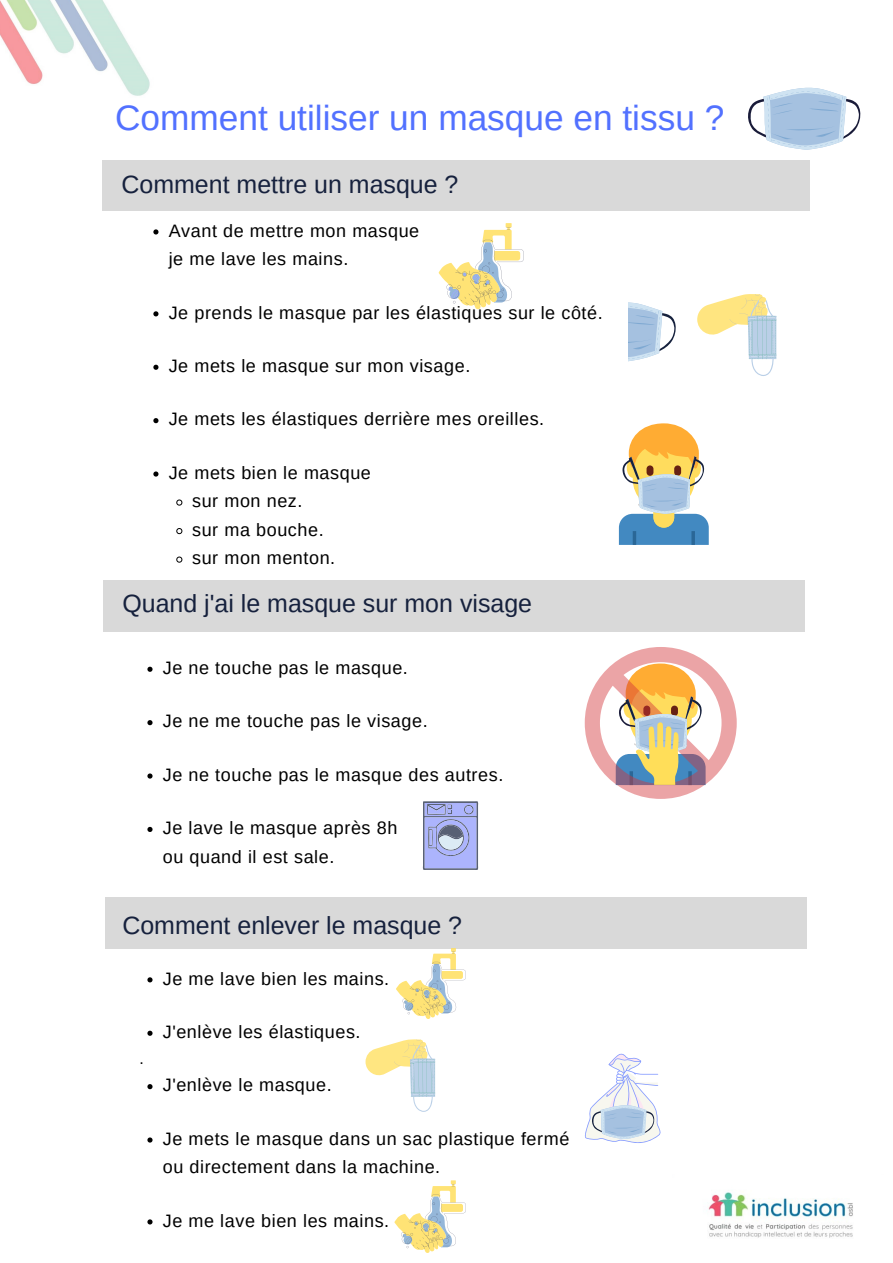
<style>
.page{position:relative;width:893px;height:1263px;background:#fff}
.page>*{position:absolute;margin:0;border:0;box-sizing:border-box;transform-origin:0 0}
.t1{font:35.25px "Arimo";color:#5271ff}
.t2{font:24.97px "Arimo";color:#16213d}
.t3{font:18px/28.5px "Arimo";letter-spacing:.03em;color:#000}
.t4{font:15.75px "Arimo";color:#000}
</style>
<div class="page">
<div style="left:103px;top:160px;width:707px;height:50px;background:#d9d9d9"></div>
<svg style="left:153px;top:229px;width:5px;height:5px"></svg>
<svg style="left:153px;top:311px;width:5px;height:5px"></svg>
<svg style="left:153px;top:365px;width:5px;height:5px"></svg>
<svg style="left:153px;top:418px;width:5px;height:5px"></svg>
<svg style="left:153px;top:471px;width:5px;height:6px"></svg>
<svg style="left:176px;top:499px;width:7px;height:7px"></svg>
<svg style="left:176px;top:528px;width:7px;height:6px"></svg>
<svg style="left:176px;top:556px;width:7px;height:7px"></svg>
<div style="left:103px;top:580px;width:701px;height:52px;background:#d9d9d9"></div>
<div style="left:106px;top:897px;width:701px;height:51px;background:#d9d9d9"></div>
<img style="left:0;top:0;width:150px;height:96px">
<svg style="left:748px;top:88px;width:113px;height:62px"></svg>
<svg style="left:628px;top:302px;width:48px;height:60px"></svg>
<svg style="left:619px;top:423px;width:90px;height:122px"></svg>
<svg style="left:585px;top:647px;width:151px;height:152px"></svg>
<svg style="left:147px;top:977px;width:5px;height:5px"></svg>
<svg style="left:147px;top:1031px;width:5px;height:5px"></svg>
<svg style="left:147px;top:1084px;width:5px;height:5px"></svg>
<svg style="left:147px;top:1137px;width:5px;height:5px"></svg>
<svg style="left:147px;top:1219px;width:5px;height:5px"></svg>
<img style="left:708px;top:1192px;width:145px;height:46px">
<svg style="left:585px;top:1053px;width:75px;height:90px"></svg>
<svg style="left:365px;top:1039px;width:70px;height:73px"></svg>
<svg style="left:438px;top:223px;width:85px;height:86px"></svg>
<svg style="left:394px;top:1180px;width:72px;height:73px"></svg>
<svg style="left:697px;top:294px;width:79px;height:82px"></svg>
<svg style="left:423px;top:801px;width:55px;height:69px;background:#9da5d9"></svg>
<svg style="left:396px;top:948px;width:70px;height:71px"></svg>
<svg style="left:147px;top:667px;width:5px;height:5px"></svg>
<svg style="left:147px;top:720px;width:5px;height:5px"></svg>
<svg style="left:147px;top:773px;width:5px;height:5px"></svg>
<svg style="left:147px;top:827px;width:5px;height:5px"></svg>
<h1 class="t1" style="left:115px;top:98px;width:611px">Comment utiliser un masque en tissu ?</h1>
<h2 class="t2" style="left:121px;top:171px;width:338px">Comment mettre un masque ?</h2>
<p class="t3" style="left:169px;top:216px;width:252px">Avant de mettre mon masque</p>
<p class="t3" style="left:169px;top:245px;width:181px">je me lave les mains.</p>
<p class="t3" style="left:169px;top:298px;width:435px">Je prends le masque par les élastiques sur le côté.</p>
<p class="t3" style="left:169px;top:351px;width:303px">Je mets le masque sur mon visage.</p>
<p class="t3" style="left:169px;top:405px;width:377px">Je mets les élastiques derrière mes oreilles.</p>
<p class="t3" style="left:192px;top:458px;width:180px;text-indent:-23px">Je mets bien le masque sur mon nez.<br>sur ma bouche.<br>sur mon menton.</p>
<h2 class="t2" style="left:122px;top:589px;width:411px">Quand j'ai le masque sur mon visage</h2>
<p class="t3" style="left:163px;top:653px;width:247px">Je ne touche pas le masque.</p>
<p class="t3" style="left:163px;top:707px;width:266px">Je ne me touche pas le visage.</p>
<p class="t3" style="left:163px;top:760px;width:342px">Je ne touche pas le masque des autres.</p>
<p class="t3" style="left:163px;top:814px;width:236px">Je lave le masque après 8h ou quand il est sale.</p>
<h2 class="t2" style="left:122px;top:911px;width:341px">Comment enlever le masque ?</h2>
<p class="t4" style="left:139px;top:1049px;width:6px">.</p>
<p class="t3" style="left:163px;top:964px;width:228px">Je me lave bien les mains.</p>
<p class="t3" style="left:163px;top:1017px;width:199px">J'enlève les élastiques.</p>
<p class="t3" style="left:163px;top:1071px;width:170px">J'enlève le masque.</p>
<p class="t3" style="left:163px;top:1124px;width:408px">Je mets le masque dans un sac plastique fermé</p>
<p class="t3" style="left:163px;top:1153px;width:279px">ou directement dans la machine.</p>
<p class="t3" style="left:163px;top:1206px;width:228px">Je me lave bien les mains.</p>
</div>
